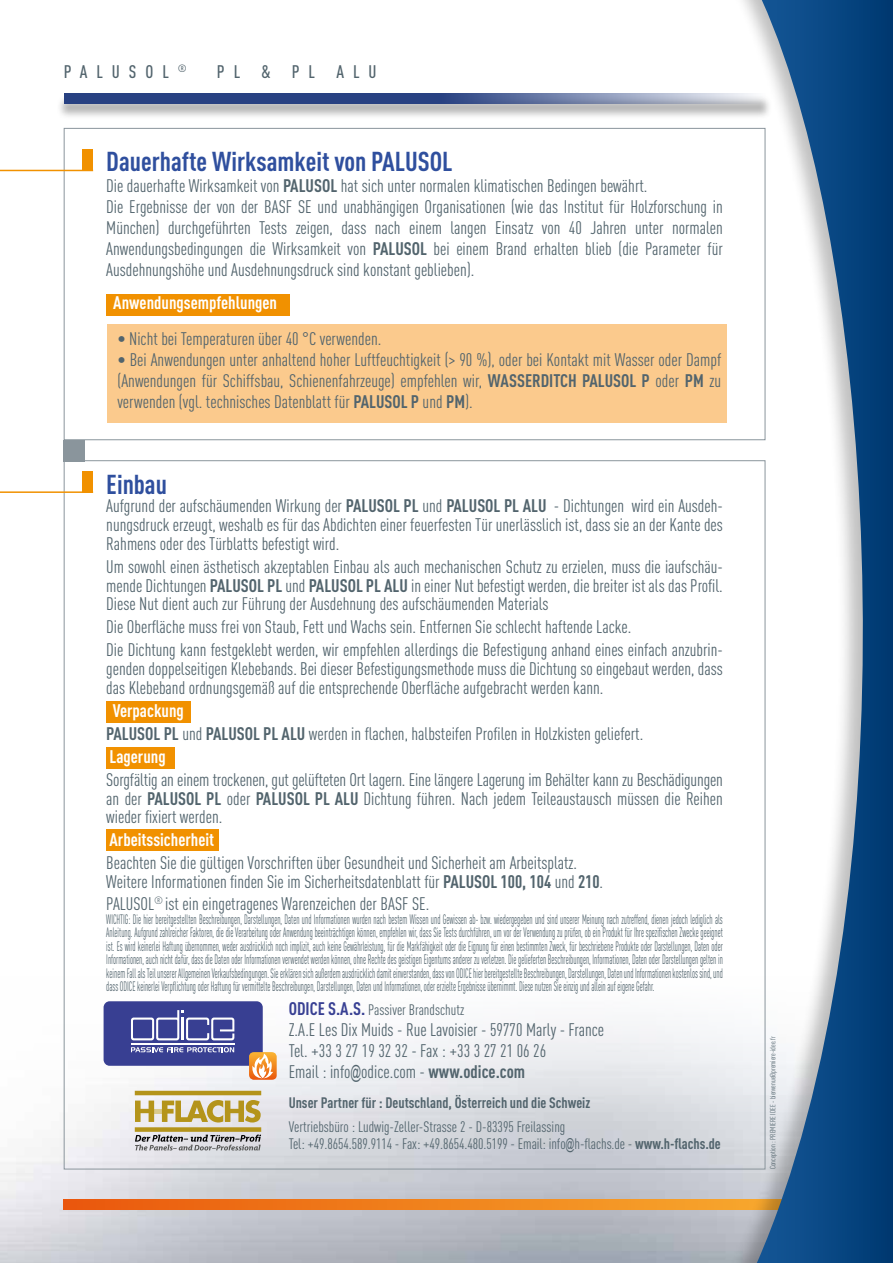
<style>
.page{position:relative;width:893px;height:1263px;background:#fff}
.page>*{position:absolute;margin:0;border:0;box-sizing:border-box;transform-origin:0 0}
.t1{font:700 27px "DIN Cond";color:#2f4f9e}
.t2{font:18px/21px "DIN Cond";color:#52646d}
.t3{font:700 18px "DIN Cond";color:#fff}
.t4{font:500 18px "DIN Cond";letter-spacing:.5em;color:#52646d}
.t5{font:15px/16.5px "DIN Cond";color:#52646d}
.t6{font:700 15px "DIN Cond";color:#52646d}
.t7{font:13.5px/13.5px "DIN Cond";color:#52646d;text-align:justify;scale:.64 1}
.t8{font:7.5px "DIN Cond";color:#52646d}
.s1{font-weight:700}
.s2{font-weight:700;color:#fff}
.s3{font-weight:700;font-size:18px;color:#384093}
.s4{font-family:"Arial Narrow"}
</style>
<div class="page">
<img style="left:0;top:976px;width:726px;height:287px">
<div style="left:107px;top:324px;width:619px;height:99px;background:#fbca8d"></div>
<div style="left:107px;top:294px;width:183px;height:22px;background:#f19100"></div>
<div style="left:106px;top:701px;width:85px;height:22px;background:#f19100"></div>
<div style="left:106px;top:747px;width:68px;height:22px;background:#f19100"></div>
<div style="left:106px;top:830px;width:113px;height:21px;background:#f19100"></div>
<div style="left:56px;top:95px;width:716px;height:25px;background:#000;opacity:.3"></div>
<svg style="left:64px;top:94px;width:662px;height:10px;background:#4c6095"></svg>
<div style="left:82px;top:149px;width:11px;height:22px;background:#f19100"></div>
<hr style="left:0;top:170px;width:93px;height:1px;background:#f19100">
<div style="left:82px;top:471px;width:11px;height:21px;background:#f19100"></div>
<hr style="left:0;top:491px;width:93px;height:2px;background:#f19100">
<svg style="left:64px;top:1199px;width:662px;height:11px;background:#ef7d1b"></svg>
<div style="left:64px;top:440px;width:21px;height:21px;background:#8a959c"></div>
<div style="left:726px;top:0;width:167px;height:1263px;background:#000;opacity:.25"></div>
<svg style="left:757px;top:0;width:136px;height:1263px"></svg>
<div style="left:104px;top:1001px;width:159px;height:65px;background:#383f92;border-radius:6px"></div>
<svg style="left:131px;top:1047px;width:103px;height:5px"></svg>
<svg style="left:249px;top:1052px;width:28px;height:28px"></svg>
<svg style="left:131px;top:1010px;width:103px;height:30px"></svg>
<hr style="left:131px;top:1043px;width:103px;height:1px;background:#fff">
<svg style="left:135px;top:1091px;width:126px;height:59px;background:#c5b991"></svg>
<p class="t4" style="left:64px;top:61px;width:125px">PALUSOL <sup>®</sup></p>
<p class="t4" style="left:217px;top:61px;width:161px">PL &amp; PL ALU</p>
<h1 class="t1" style="left:106px;top:145px;width:348px">Dauerhafte Wirksamkeit von PALUSOL</h1>
<p class="t2" style="left:106px;top:175px;width:618px">Die dauerhafte Wirksamkeit von <span class="s1">PALUSOL</span> hat sich unter normalen klimatischen Bedingen bewährt.<br>Die Ergebnisse der von der BASF SE und unabhängigen Organisationen (wie das Institut für Holzforschung in München) durchgeführten Tests zeigen, dass nach einem langen Einsatz von 40 Jahren unter normalen Anwendungsbedingungen die Wirksamkeit von <span class="s1">PALUSOL</span> bei einem Brand erhalten blieb (die Parameter für Ausdehnungshöhe und Ausdehnungsdruck sind konstant geblieben).</p>
<p class="t3" style="left:113px;top:292px;width:165px">Anwendungsempfehlungen</p>
<p class="t2" style="left:117px;top:328px;width:266px">• Nicht bei Temperaturen über 40 °C verwenden.</p>
<p class="t2" style="left:117px;top:349px;width:605px;text-align:justify">• Bei Anwendungen unter anhaltend hoher Luftfeuchtigkeit (&gt; 90 %), oder bei Kontakt mit Wasser oder Dampf (Anwendungen für Schiffsbau, Schienenfahrzeuge) empfehlen wir, <span class="s1">WASSERDITCH PALUSOL P</span> oder <span class="s1">PM</span> zu verwenden (vgl. technisches Datenblatt für <span class="s1">PALUSOL P</span> und <span class="s1">PM</span>).</p>
<h1 class="t1" style="left:106px;top:467px;width:62px">Einbau</h1>
<p class="t2" style="left:106px;top:496px;width:618px;line-height:18.8px;text-align:justify">Aufgrund der aufschäumenden Wirkung der <span class="s1">PALUSOL PL</span> und <span class="s1">PALUSOL PL ALU</span> - Dichtungen wird ein Ausdeh&shy;nungsdruck erzeugt, weshalb es für das Abdichten einer feuerfesten Tür unerlässlich ist, dass sie an der Kante des Rahmens oder des Türblatts befestigt wird.</p>
<p class="t2" style="left:106px;top:557px;width:618px;line-height:18.8px;text-align:justify">Um sowohl einen ästhetisch akzeptablen Einbau als auch mechanischen Schutz zu erzielen, muss die iaufschäu&shy;mende Dichtungen <span class="s1">PALUSOL PL</span> und <span class="s1">PALUSOL PL ALU</span> in einer Nut befestigt werden, die breiter ist als das Profil.<br>Diese Nut dient auch zur Führung der Ausdehnung des aufschäumenden Materials</p>
<p class="t2" style="left:106px;top:615px;width:618px;line-height:23px">Die Oberfläche muss frei von Staub, Fett und Wachs sein. Entfernen Sie schlecht haftende Lacke.<br>Die Dichtung kann festgeklebt werden, wir empfehlen allerdings die Befestigung anhand eines einfach anzubrin-</p>
<p class="t2" style="left:106px;top:659px;width:618px;line-height:18.8px">genden doppelseitigen Klebebands. Bei dieser Befestigungsmethode muss die Dichtung so eingebaut werden, dass das Klebeband ordnungsgemäß auf die entsprechende Oberfläche aufgebracht werden kann.</p>
<p class="t2" style="left:106px;top:699px;width:538px;line-height:23px;text-indent:6px"><span class="s2">Verpackung<br></span><span class="s1">PALUSOL PL</span> und <span class="s1">PALUSOL PL ALU</span> werden in flachen, halbsteifen Profilen in Holzkisten geliefert.<br><span class="s2">Lagerung</span></p>
<p class="t2" style="left:106px;top:770px;width:618px;line-height:18.8px;text-align:justify">Sorgfältig an einem trockenen, gut gelüfteten Ort lagern. Eine längere Lagerung im Behälter kann zu Beschädigungen an der <span class="s1">PALUSOL PL</span> oder <span class="s1">PALUSOL PL ALU</span> Dichtung führen. Nach jedem Teileaustausch müssen die Reihen wieder fixiert werden.</p>
<p class="t3" style="left:110px;top:829px;width:106px">Arbeitssicherheit</p>
<p class="t2" style="left:106px;top:853px;width:498px;line-height:18.8px">Beachten Sie die gültigen Vorschriften über Gesundheit und Sicherheit am Arbeitsplatz.<br>Weitere Informationen finden Sie im Sicherheitsdatenblatt für <span class="s1">PALUSOL 100, 104</span> und <span class="s1">210</span>.</p>
<p class="t2" style="left:106px;top:893px;width:325px">PALUSOL<sup>®</sup> ist ein eingetragenes Warenzeichen der BASF SE.</p>
<p class="t7" style="left:106px;top:912px;width:965px">WICHTIG: Die hier bereitgestellten Beschreibungen, Darstellungen, Daten und Informationen wurden nach bestem Wissen und Gewissen ab- bzw. wiedergegeben und sind unserer Meinung nach zutreffend, dienen jedoch lediglich als Anleitung. Aufgrund zahlreicher Faktoren, die die Verarbeitung oder Anwendung beeinträchtigen können, empfehlen wir, dass Sie Tests durchführen, um vor der Verwendung zu prüfen, ob ein Produkt für Ihre spezifischen Zwecke geeignet ist. Es wird keinerlei Haftung übernommen, weder ausdrücklich noch implizit, auch keine Gewährleistung, für die Markfähigkeit oder die Eignung für einen bestimmten Zweck, für beschriebene Produkte oder Darstellungen, Daten oder Informationen, auch nicht dafür, dass die Daten oder Informationen verwendet werden können, ohne Rechte des geistigen Eigentums anderer zu verletzen. Die gelieferten Beschreibungen, Informationen, Daten oder Darstellungen gelten in keinem Fall als Teil unserer Allgemeinen Verkaufsbedingungen. Sie erklären sich außerdem ausdrücklich damit einverstanden, dass von ODICE hier bereitgestellte Beschreibungen, Darstellungen, Daten und Informationen kostenlos sind, und dass ODICE keinerlei Verpflichtung oder Haftung für vermittelte Beschreibungen, Darstellungen, Daten und Informationen, oder erzielte Ergebnisse übernimmt. Diese nutzen Sie einzig und allein auf eigene Gefahr.</p>
<p class="t5" style="left:289px;top:1002px;width:177px"><span class="s3">ODICE S.A.S.</span> Passiver Brandschutz</p>
<p class="t2" style="left:289px;top:1019px;width:317px">Z.A.E Les Dix Muids - Rue Lavoisier - 59770 Marly - France<br>Tel. +33 3 27 19 32 32 - Fax : +33 3 27 21 06 26<br>Email : info<span class="s4">@</span>odice.com - <span class="s1">www.odice.com</span></p>
<p class="t5" style="left:289px;top:1119px;width:433px">Vertriebsbüro : Ludwig-Zeller-Strasse 2 - D-83395 Freilassing<br>Tel: +49.8654.589.9114 - Fax: +49.8654.480.5199 - Email: info<span class="s4">@</span>h-flachs.de - <span class="s1">www.h-flachs.de</span></p>
<p class="t6" style="left:289px;top:1093px;width:303px">Unser Partner für : Deutschland, Österreich und die Schweiz</p>
<p class="t8" style="left:769px;top:1169px;width:134px;rotate:-90deg">Conception : PREMIERE IDEE - bienvenue@premiere-idee.fr</p>
</div>
